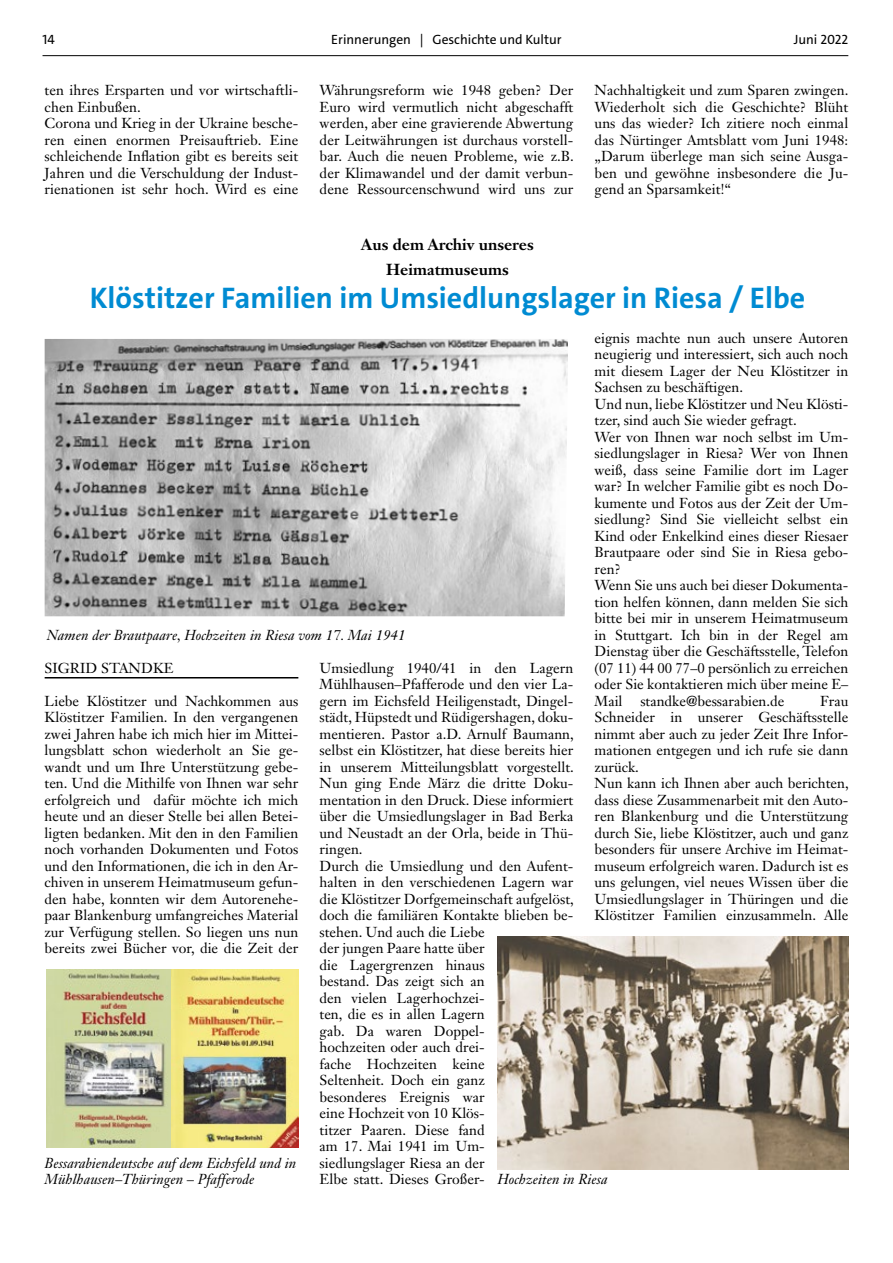
<style>
.page{position:relative;width:893px;height:1263px;background:#fff}
.page>*{position:absolute;margin:0;border:0;box-sizing:border-box;transform-origin:0 0}
.t1{font:700 30px "The Sans";color:#008bd2}
.t2{font:700 15.75px/25.5px "Janson Text LT Std";color:#000;text-align:center}
.t3{font:14.25px/16.5px "Janson Text LT Std";color:#000}
.t4{font:italic 14.25px/16.5px "Janson Text LT Std";letter-spacing:.005em;color:#000}
.t5{font:13.5px "The Sans";color:#000}
</style>
<div class="page">
<hr style="left:43px;top:55px;width:805px;height:1px;background:#000">
<hr style="left:45px;top:677px;width:253px;height:1px;background:#000">
<img style="left:45px;top:339px;width:523px;height:277px">
<img style="left:497px;top:937px;width:351px;height:232px">
<img style="left:47px;top:970px;width:124px;height:177px">
<img style="left:171px;top:970px;width:127px;height:177px">
<p class="t5" style="left:43px;top:31px;width:14px">14</p>
<p class="t5" style="left:331px;top:31px;width:232px">Erinnerungen | Geschichte und Kultur</p>
<p class="t5" style="left:794px;top:31px;width:56px">Juni 2022</p>
<p class="t3" style="left:45px;top:82px;width:255px">ten ihres Ersparten und vor wirtschaftli&shy;chen Einbußen.<br>Corona und Krieg in der Ukraine besche&shy;ren einen enormen Preisauftrieb. Eine schleichende Inflation gibt es bereits seit Jahren und die Verschuldung der Indust&shy;rienationen ist sehr hoch. Wird es eine</p>
<p class="t3" style="left:320px;top:82px;width:256px;text-align:justify">Währungsreform wie 1948 geben? Der Euro wird vermutlich nicht abgeschafft werden, aber eine gravierende Abwertung der Leitwährungen ist durchaus vorstell&shy;bar. Auch die neuen Probleme, wie z.B. der Klimawandel und der damit verbun&shy;dene Ressourcenschwund wird uns zur</p>
<p class="t3" style="left:595px;top:82px;width:255px;text-align:justify">Nachhaltigkeit und zum Sparen zwingen.<br>Wiederholt sich die Geschichte? Blüht uns das wieder? Ich zitiere noch einmal das Nürtinger Amtsblatt vom Juni 1948: „Darum überlege man sich seine Ausga&shy;ben und gewöhne insbesondere die Ju&shy;gend an Sparsamkeit!“</p>
<p class="t2" style="left:361px;top:231px;width:174px">Aus dem Archiv unseres<br>Heimatmuseums</p>
<h1 class="t1" style="left:90px;top:279px;width:717px">Klöstitzer Familien im Umsiedlungslager in Riesa / Elbe</h1>
<p class="t3" style="left:595px;top:329px;width:255px">eignis machte nun auch unsere Autoren neugierig und interessiert, sich auch noch mit diesem Lager der Neu Klöstitzer in Sachsen zu beschäftigen.<br>Und nun, liebe Klöstitzer und Neu Klösti&shy;tzer, sind auch Sie wieder gefragt.<br>Wer von Ihnen war noch selbst im Um&shy;siedlungslager in Riesa? Wer von Ihnen weiß, dass seine Familie dort im Lager war? In welcher Familie gibt es noch Do&shy;kumente und Fotos aus der Zeit der Um&shy;siedlung? Sind Sie vielleicht selbst ein Kind oder Enkelkind eines dieser Riesaer Brautpaare oder sind Sie in Riesa gebo&shy;ren?<br>Wenn Sie uns auch bei dieser Dokumenta&shy;tion helfen können, dann melden Sie sich bitte bei mir in unserem Heimatmuseum in Stuttgart. Ich bin in der Regel am Dienstag über die Geschäftsstelle, Telefon (07 11) 44 00 77–0 persönlich zu erreichen oder Sie kontaktieren mich über meine E– Mail standke@bessarabien.de</p>
<p class="t4" style="left:47px;top:627px;width:360px">Namen der Brautpaare, Hochzeiten in Riesa vom 17. Mai 1941</p>
<p class="t3" style="left:320px;top:659px;width:256px">Umsiedlung 1940/41 in den Lagern<br>Mühlhausen–Pfafferode und den vier La&shy;gern im Eichsfeld Heiligenstadt, Dingel&shy;städt, Hüpstedt und Rüdigershagen, doku&shy;mentieren. Pastor a.D. Arnulf Baumann, selbst ein Klöstitzer, hat diese bereits hier in unserem Mitteilungsblatt vorgestellt.<br>Nun ging Ende März die dritte Doku&shy;mentation in den Druck. Diese informiert über die Umsiedlungslager in Bad Berka und Neustadt an der Orla, beide in Thü&shy;ringen.<br>Durch die Umsiedlung und den Aufent&shy;halten in den verschiedenen Lagern war die Klöstitzer Dorfgemeinschaft aufgelöst, doch die familiären Kontakte blieben be&shy;stehen. Und auch die Liebe<br>der jungen Paare hatte über<br>die Lagergrenzen hinaus<br>bestand. Das zeigt sich an<br>den vielen Lagerhochzei-<br>ten, die es in allen Lagern<br>gab. Da waren Doppel-<br>hochzeiten oder auch drei-<br>fache Hochzeiten keine<br>Seltenheit. Doch ein ganz<br>besonderes Ereignis war<br>eine Hochzeit von 10 Klös-<br>titzer Paaren. Diese fand<br>am 17. Mai 1941 im Um-<br>siedlungslager Riesa an der<br>Elbe statt. Dieses Großer-</p>
<p class="t3" style="left:45px;top:659px;width:131px">SIGRID STANDKE</p>
<p class="t3" style="left:45px;top:692px;width:255px;text-align:justify">Liebe Klöstitzer und Nachkommen aus Klöstitzer Familien. In den vergangenen zwei Jahren habe ich mich hier im Mittei&shy;lungsblatt schon wiederholt an Sie ge&shy;wandt und um Ihre Unterstützung gebe&shy;ten. Und die Mithilfe von Ihnen war sehr erfolgreich und dafür möchte ich mich heute und an dieser Stelle bei allen Betei&shy;ligten bedanken. Mit den in den Familien noch vorhanden Dokumenten und Fotos und den Informationen, die ich in den Ar&shy;chiven in unserem Heimatmuseum gefun&shy;den habe, konnten wir dem Autorenehe&shy;paar Blankenburg umfangreiches Material zur Verfügung stellen. So liegen uns nun bereits zwei Bücher vor, die die Zeit der</p>
<p class="t3" style="left:595px;top:692px;width:256px;text-indent:225px">Frau Schneider in unserer Geschäftsstelle nimmt aber auch zu jeder Zeit Ihre Infor&shy;mationen entgegen und ich rufe sie dann zurück.<br>Nun kann ich Ihnen aber auch berichten, dass diese Zusammenarbeit mit den Auto&shy;ren Blankenburg und die Unterstützung durch Sie, liebe Klöstitzer, auch und ganz besonders für unsere Archive im Heimat&shy;museum erfolgreich waren. Dadurch ist es uns gelungen, viel neues Wissen über die Umsiedlungslager in Thüringen und die Klöstitzer Familien einzusammeln. Alle</p>
<p class="t4" style="left:45px;top:1155px;width:253px">Bessarabiendeutsche auf dem Eichsfeld und in<br>Mühlhausen–Thüringen – Pfafferode</p>
<p class="t4" style="left:497px;top:1171px;width:112px">Hochzeiten in Riesa</p>
</div>
